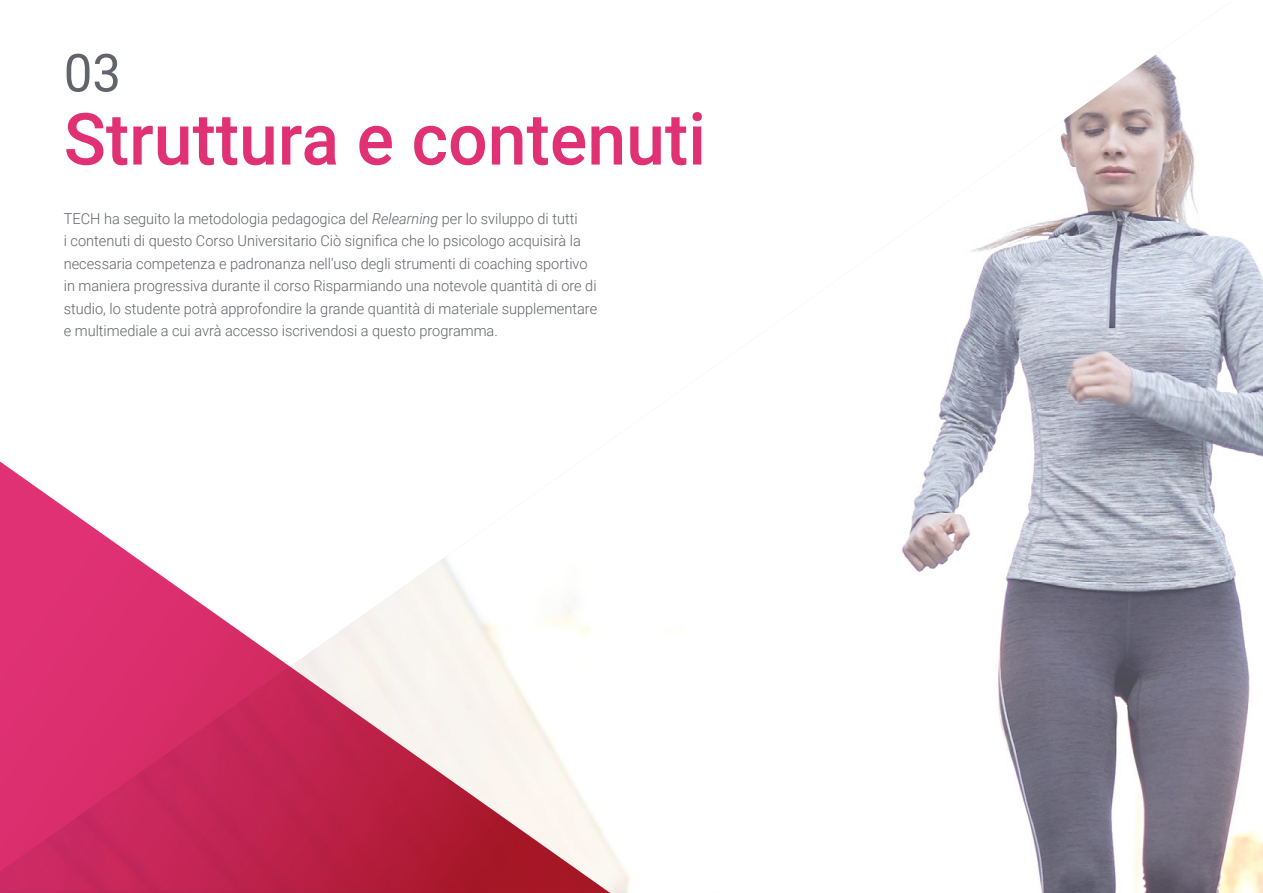
<style>
.page{position:relative;width:1263px;height:893px;background:#fff}
.page>*{position:absolute;margin:0;border:0;box-sizing:border-box;transform-origin:0 0}
.t1{font:500 72px "Roboto";color:#df3174}
.t2{font:52.5px "Roboto";color:#61646a}
.t3{font:300 15px/22.5px "Roboto";color:#61646a}
.s1{font-style:italic}
</style>
<div class="page">
<img style="left:902px;top:54px;width:361px;height:839px">
<svg style="left:0;top:461px;width:630px;height:432px"></svg>
<h2 class="t2" style="left:64px;top:36px;width:59px">03</h2>
<h1 class="t1" style="left:64px;top:89px;width:644px">Struttura e contenuti</h1>
<p class="t3" style="left:64px;top:207px;width:535px">TECH ha seguito la metodologia pedagogica del <span class="s1">Relearning</span> per lo sviluppo di tutti<br>i contenuti di questo Corso Universitario Ciò significa che lo psicologo acquisirà la necessaria competenza e padronanza nell'uso degli strumenti di coaching sportivo in maniera progressiva durante il corso Risparmiando una notevole quantità di ore di studio, lo studente potrà approfondire la grande quantità di materiale supplementare e multimediale a cui avrà accesso iscrivendosi a questo programma.</p>
</div>
